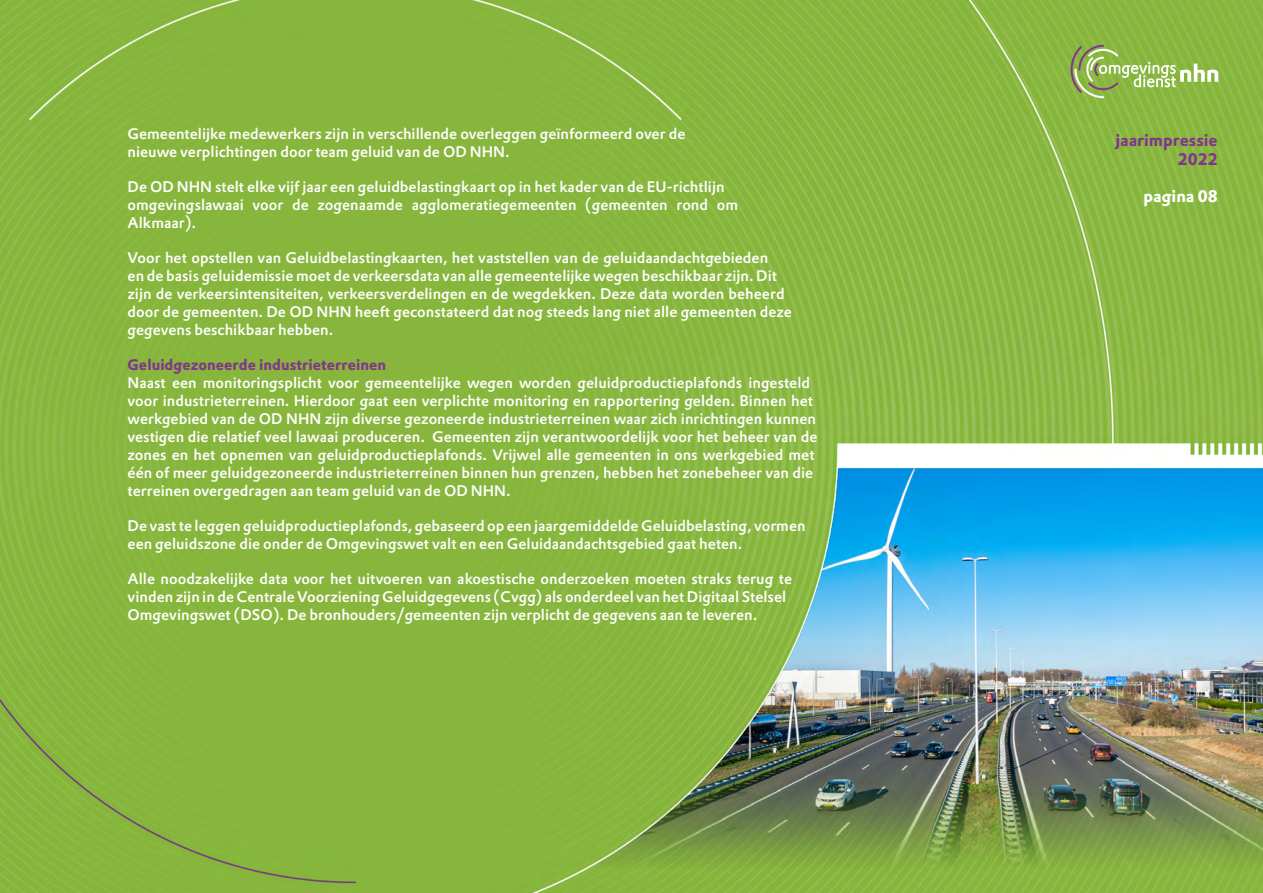
<style>
.page{position:relative;width:1263px;height:893px;background:#fff}
.page>*{position:absolute;margin:0;border:0;box-sizing:border-box;transform-origin:0 0}
.t1{font:700 16.5px/18.6px "DTL Prokyon TOT";color:#82368c;text-align:right}
.t2{font:700 16.5px "DTL Prokyon TOT";color:#fff}
.t3{font:500 15px/18px "DTL Prokyon TOT";color:#fff}
.t4{font:700 15px "DTL Prokyon TOT";color:#82368c}
</style>
<div class="page">
<img style="left:0;top:0;width:1263px;height:893px">
<svg style="left:1069px;top:45px;width:149px;height:53px;background:#99bc5d"></svg>
<p class="t3" style="left:128px;top:125px;width:559px">Gemeentelijke medewerkers zijn in verschillende overleggen geïnformeerd over de nieuwe verplichtingen door team geluid van de OD NHN.</p>
<p class="t3" style="left:128px;top:178px;width:612px">De OD NHN stelt elke vijf jaar een geluidbelastingkaart op in het kader van de EU-richtlijn omgevingslawaai voor de zogenaamde agglomeratiegemeenten (gemeenten rond om<br>Alkmaar).</p>
<p class="t3" style="left:128px;top:249px;width:666px">Voor het opstellen van Geluidbelastingkaarten, het vaststellen van de geluidaandachtgebieden<br>en de basis geluidemissie moet de verkeersdata van alle gemeentelijke wegen beschikbaar zijn. Dit zijn de verkeersintensiteiten, verkeersverdelingen en de wegdekken. Deze data worden beheerd door de gemeenten. De OD NHN heeft geconstateerd dat nog steeds lang niet alle gemeenten deze gegevens beschikbaar hebben.</p>
<p class="t4" style="left:128px;top:355px;width:260px">Geluidgezoneerde industrieterreinen</p>
<p class="t3" style="left:128px;top:374px;width:691px">Naast een monitoringsplicht voor gemeentelijke wegen worden geluidproductieplafonds ingesteld voor industrieterreinen. Hierdoor gaat een verplichte monitoring en rapportering gelden. Binnen het werkgebied van de OD NHN zijn diverse gezoneerde industrieterreinen waar zich inrichtingen kunnen vestigen die relatief veel lawaai produceren. Gemeenten zijn verantwoordelijk voor het beheer van de zones en het opnemen van geluidproductieplafonds. Vrijwel alle gemeenten in ons werkgebied met één of meer geluidgezoneerde industrieterreinen binnen hun grenzen, hebben het zonebeheer van die terreinen overgedragen aan team geluid van de OD NHN.</p>
<p class="t3" style="left:128px;top:517px;width:679px">De vast te leggen geluidproductieplafonds, gebaseerd op een jaargemiddelde Geluidbelasting, vormen een geluidszone die onder de Omgevingswet valt en een Geluidaandachtsgebied gaat heten.</p>
<p class="t3" style="left:128px;top:570px;width:666px">Alle noodzakelijke data voor het uitvoeren van akoestische onderzoeken moeten straks terug te vinden zijn in de Centrale Voorziening Geluidgegevens (Cvgg) als onderdeel van het Digitaal Stelsel<br>Omgevingswet (DSO). De bronhouders/gemeenten zijn verplicht de gegevens aan te leveren.</p>
<p class="t1" style="left:1115px;top:131px;width:104px">jaarimpressie<br>2022</p>
<p class="t2" style="left:1143px;top:185px;width:76px">pagina 08</p>
</div>
